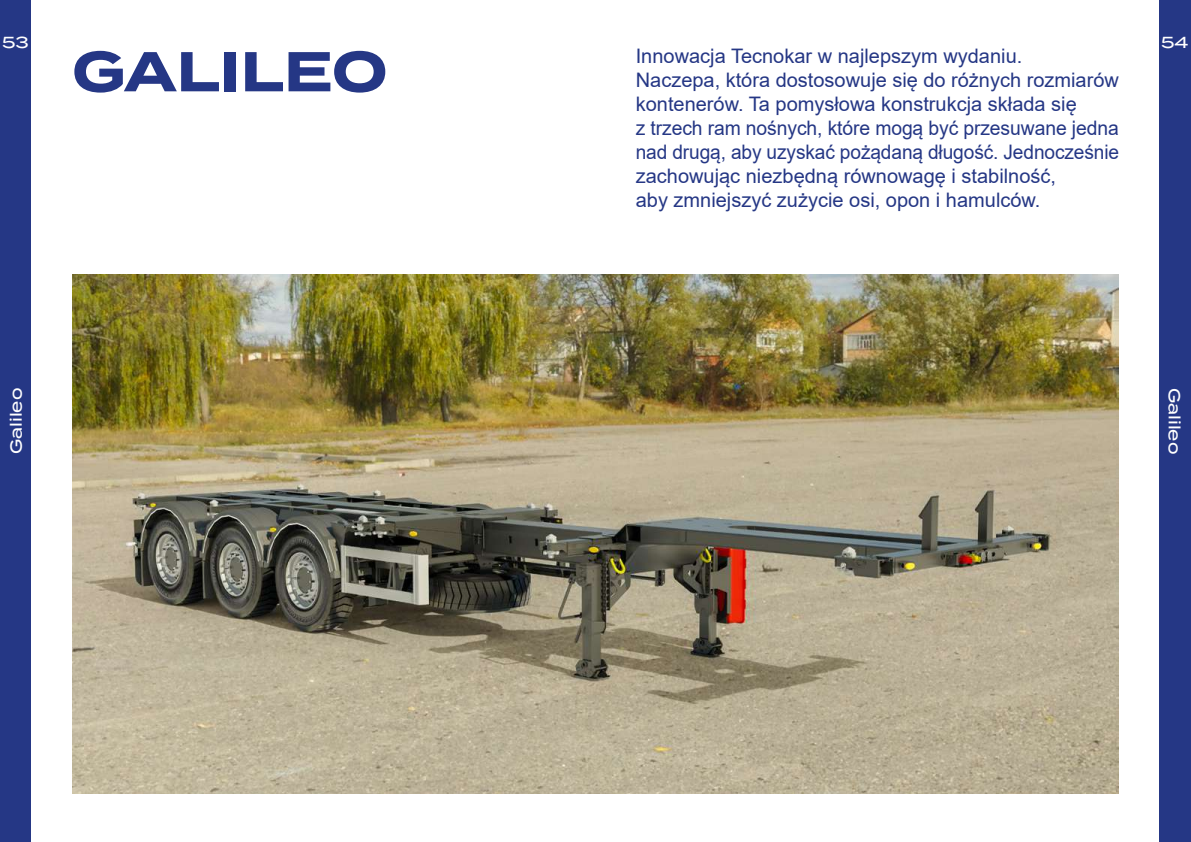
<style>
.page{position:relative;width:1191px;height:842px;background:#fff}
.page>*{position:absolute;margin:0;border:0;box-sizing:border-box;transform-origin:0 0}
.t1{font:700 56px "Termina";color:#253785}
.t2{font:20px/24px "Arial";color:#253785}
.t3{font:500 16px "Termina";color:#fff}
</style>
<div class="page">
<div style="left:0;top:0;width:31px;height:842px;background:#253785"></div>
<div style="left:1159px;top:0;width:32px;height:842px;background:#253785"></div>
<img style="left:72px;top:275px;width:1047px;height:519px">
<p class="t3" style="left:2px;top:31px;width:28px">53</p>
<p class="t3" style="left:1161px;top:31px;width:29px">54</p>
<p class="t2" style="left:636px;top:44px;width:485px">Innowacja Tecnokar w najlepszym wydaniu.<br>Naczepa, która dostosowuje się do różnych rozmiarów kontenerów. Ta pomysłowa konstrukcja składa się<br>z trzech ram nośnych, które mogą być przesuwane jedna nad drugą, aby uzyskać pożądaną długość. Jednocześnie zachowując niezbędną równowagę i stabilność,<br>aby zmniejszyć zużycie osi, opon i hamulców.</p>
<h1 class="t1" style="left:72px;top:30px;width:317px">GALILEO</h1>
<p class="t3" style="left:4px;top:454px;width:68px;rotate:-90deg">Galileo</p>
<p class="t3" style="left:1186px;top:388px;width:68px;rotate:90deg">Galileo</p>
</div>
